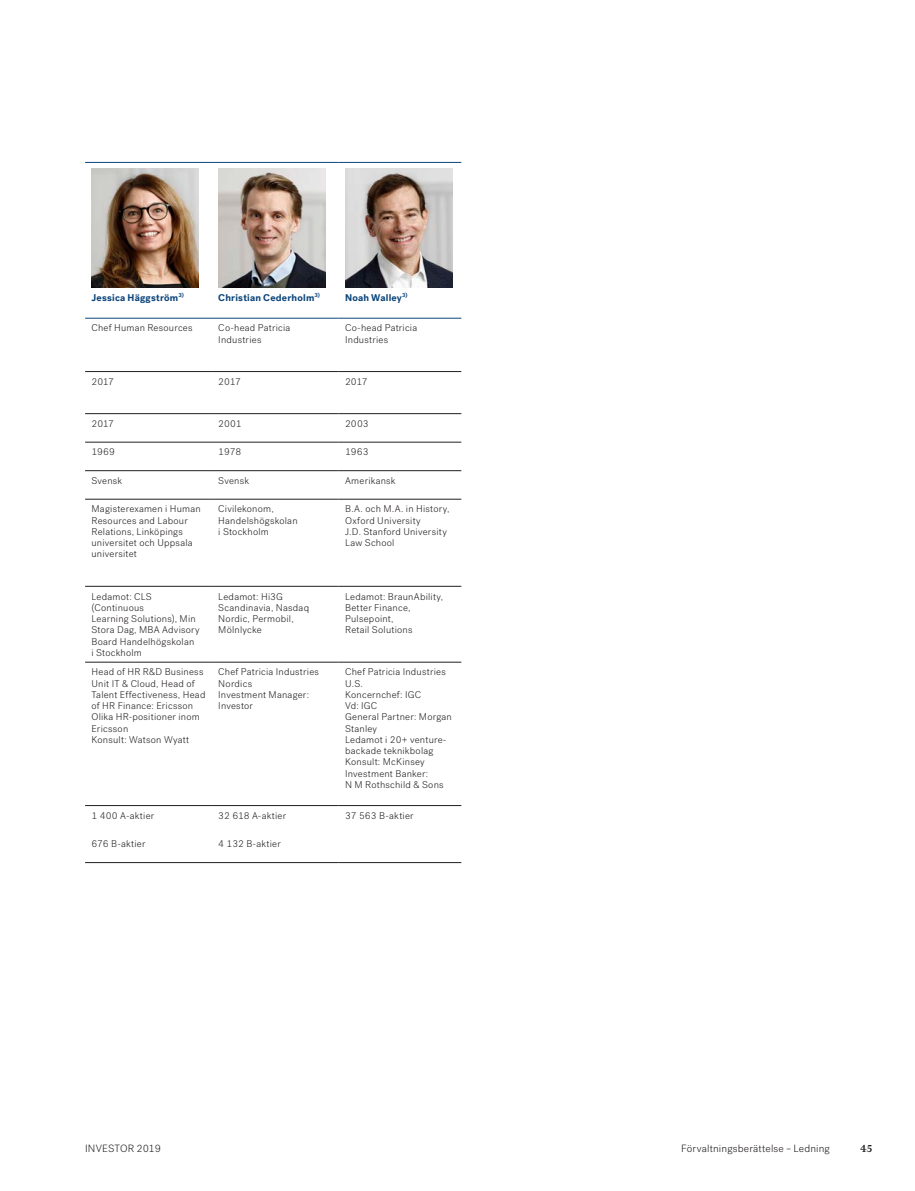
<style>
.page{position:relative;width:915px;height:1191px;background:#fff}
.page>*{position:absolute;margin:0;border:0;box-sizing:border-box;transform-origin:0 0}
.t1{font:500 12px "Financier Text";color:#231f20}
.t2{font:300 10.5px "Post Grotesk";letter-spacing:.015em;color:#231f20}
.t3{font:300 9.75px/11.2px "Post Grotesk";letter-spacing:.025em;color:#231f20}
.t4{font:700 9.75px "Post Grotesk";letter-spacing:.02em;color:#0d467b}
</style>
<div class="page">
<hr style="left:85px;top:371px;width:127px;height:1px;background:#231f20">
<hr style="left:212px;top:371px;width:126px;height:1px;background:#231f20">
<hr style="left:338px;top:371px;width:123px;height:1px;background:#231f20">
<hr style="left:85px;top:413px;width:127px;height:1px;background:#231f20">
<hr style="left:212px;top:413px;width:126px;height:1px;background:#231f20">
<hr style="left:338px;top:413px;width:123px;height:1px;background:#231f20">
<hr style="left:85px;top:442px;width:127px;height:1px;background:#231f20">
<hr style="left:212px;top:442px;width:126px;height:1px;background:#231f20">
<hr style="left:338px;top:442px;width:123px;height:1px;background:#231f20">
<hr style="left:85px;top:470px;width:127px;height:1px;background:#231f20">
<hr style="left:212px;top:470px;width:126px;height:1px;background:#231f20">
<hr style="left:338px;top:470px;width:123px;height:1px;background:#231f20">
<hr style="left:85px;top:499px;width:127px;height:1px;background:#231f20">
<hr style="left:212px;top:499px;width:126px;height:1px;background:#231f20">
<hr style="left:338px;top:499px;width:123px;height:1px;background:#231f20">
<hr style="left:85px;top:586px;width:127px;height:1px;background:#231f20">
<hr style="left:212px;top:586px;width:126px;height:1px;background:#231f20">
<hr style="left:338px;top:586px;width:123px;height:1px;background:#231f20">
<hr style="left:85px;top:662px;width:127px;height:1px;background:#231f20">
<hr style="left:212px;top:662px;width:126px;height:1px;background:#231f20">
<hr style="left:338px;top:662px;width:123px;height:1px;background:#231f20">
<hr style="left:85px;top:162px;width:127px;height:1px;background:#0d467b">
<hr style="left:212px;top:162px;width:126px;height:1px;background:#0d467b">
<hr style="left:338px;top:162px;width:123px;height:1px;background:#0d467b">
<hr style="left:85px;top:805px;width:127px;height:1px;background:#231f20">
<hr style="left:212px;top:805px;width:126px;height:1px;background:#231f20">
<hr style="left:338px;top:805px;width:123px;height:1px;background:#231f20">
<hr style="left:85px;top:318px;width:127px;height:1px;background:#0d467b">
<hr style="left:212px;top:318px;width:126px;height:1px;background:#0d467b">
<hr style="left:338px;top:318px;width:123px;height:1px;background:#0d467b">
<hr style="left:85px;top:862px;width:127px;height:1px;background:#231f20">
<hr style="left:212px;top:862px;width:126px;height:1px;background:#231f20">
<hr style="left:338px;top:862px;width:123px;height:1px;background:#231f20">
<img style="left:91px;top:169px;width:107px;height:118px">
<img style="left:218px;top:169px;width:107px;height:118px">
<img style="left:345px;top:169px;width:107px;height:118px">
<p class="t4" style="left:91px;top:291px;width:94px">Jessica Häggström<sup>3)</sup></p>
<p class="t4" style="left:218px;top:291px;width:103px">Christian Cederholm<sup>3)</sup></p>
<p class="t4" style="left:345px;top:291px;width:64px">Noah Walley<sup>3)</sup></p>
<p class="t3" style="left:91px;top:322px;width:102px">Chef Human Resources</p>
<p class="t3" style="left:218px;top:322px;width:74px">Co-head Patricia<br>Industries</p>
<p class="t3" style="left:345px;top:322px;width:74px">Co-head Patricia<br>Industries</p>
<p class="t3" style="left:91px;top:376px;width:24px">2017</p>
<p class="t3" style="left:218px;top:376px;width:24px">2017</p>
<p class="t3" style="left:345px;top:376px;width:24px">2017</p>
<p class="t3" style="left:91px;top:418px;width:24px">2017</p>
<p class="t3" style="left:218px;top:418px;width:25px">2001</p>
<p class="t3" style="left:345px;top:418px;width:25px">2003</p>
<p class="t3" style="left:91px;top:446px;width:25px">1969</p>
<p class="t3" style="left:218px;top:446px;width:24px">1978</p>
<p class="t3" style="left:345px;top:446px;width:25px">1963</p>
<p class="t3" style="left:91px;top:475px;width:32px">Svensk</p>
<p class="t3" style="left:218px;top:475px;width:32px">Svensk</p>
<p class="t3" style="left:345px;top:475px;width:52px">Amerikansk</p>
<p class="t3" style="left:91px;top:503px;width:111px">Magisterexamen i Human<br>Resources and Labour<br>Relations, Linköpings universitet och Uppsala universitet</p>
<p class="t3" style="left:218px;top:503px;width:81px">Civilekonom,<br>Handelshögskolan i Stockholm</p>
<p class="t3" style="left:345px;top:503px;width:106px">B.A. och M.A. in History,<br>Oxford University<br>J.D. Stanford University<br>Law School</p>
<p class="t3" style="left:91px;top:590px;width:110px">Ledamot: CLS (Continuous<br>Learning Solutions), Min<br>Stora Dag, MBA Advisory<br>Board Handelhögskolan<br>i Stockholm</p>
<p class="t3" style="left:218px;top:590px;width:92px">Ledamot: Hi3G<br>Scandinavia, Nasdaq<br>Nordic, Permobil,<br>Mölnlycke</p>
<p class="t3" style="left:345px;top:590px;width:100px">Ledamot: BraunAbility,<br>Better Finance,<br>Pulsepoint,<br>Retail Solutions</p>
<p class="t3" style="left:91px;top:666px;width:115px">Head of HR R&amp;D Business<br>Unit IT &amp; Cloud, Head of<br>Talent Effectiveness, Head of HR Finance: Ericsson<br>Olika HR-positioner inom<br>Ericsson<br>Konsult: Watson Wyatt</p>
<p class="t3" style="left:218px;top:666px;width:102px">Chef Patricia Industries<br>Nordics<br>Investment Manager:<br>Investor</p>
<p class="t3" style="left:345px;top:666px;width:108px">Chef Patricia Industries<br>U.S.<br>Koncernchef: IGC<br>Vd: IGC<br>General Partner: Morgan<br>Stanley<br>Ledamot i 20+ venture&shy;backade teknikbolag<br>Konsult: McKinsey<br>Investment Banker:<br>N M Rothschild &amp; Sons</p>
<p class="t3" style="left:91px;top:810px;width:64px">1 400 A-aktier</p>
<p class="t3" style="left:218px;top:810px;width:69px">32 618 A-aktier</p>
<p class="t3" style="left:345px;top:810px;width:70px">37 563 B-aktier</p>
<p class="t3" style="left:91px;top:838px;width:55px">676 B-aktier</p>
<p class="t3" style="left:218px;top:838px;width:64px">4 132 B-aktier</p>
<p class="t2" style="left:85px;top:1142px;width:77px">INVESTOR 2019</p>
<p class="t2" style="left:680px;top:1142px;width:150px">Förvaltningsberättelse – Ledning</p>
<p class="t1" style="left:860px;top:1141px;width:14px">45</p>
</div>
